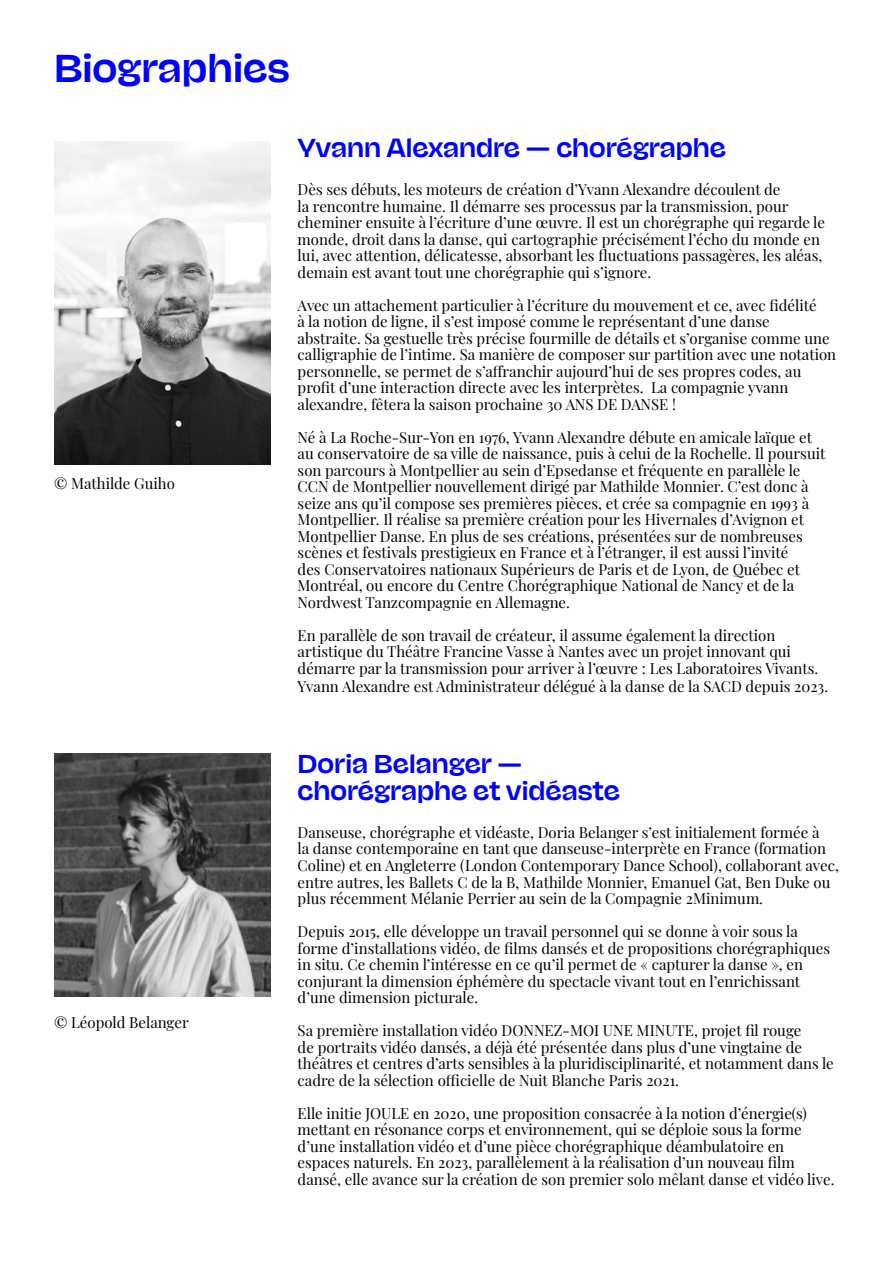
<style>
.page{position:relative;width:893px;height:1263px;background:#fff}
.page>*{position:absolute;margin:0;border:0;box-sizing:border-box;transform-origin:0 0}
.t1{font:500 36px "Na N Jaune Midi";color:#00f}
.t2{font:500 24px/27px "Na N Jaune Midi";color:#00f}
.t3{font:15px/16.5px "Playfair Display";color:#000}
</style>
<div class="page">
<img style="left:54px;top:141px;width:217px;height:323px">
<img style="left:54px;top:754px;width:217px;height:243px">
<h1 class="t1" style="left:54px;top:41px;width:237px">Biographies</h1>
<p class="t3" style="left:54px;top:474px;width:123px">© Mathilde Guiho</p>
<h2 class="t2" style="left:298px;top:132px;width:430px">Yvann Alexandre — chorégraphe</h2>
<p class="t3" style="left:298px;top:180px;width:529px">Dès ses débuts, les moteurs de création d’Yvann Alexandre découlent de<br>la rencontre humaine. Il démarre ses processus par la transmission, pour cheminer ensuite à l’écriture d’une œuvre. Il est un chorégraphe qui regarde le monde, droit dans la danse, qui cartographie précisément l’écho du monde en lui, avec attention, délicatesse, absorbant les fluctuations passagères, les aléas, demain est avant tout une chorégraphie qui s’ignore.</p>
<p class="t3" style="left:298px;top:296px;width:540px">Avec un attachement particulier à l’écriture du mouvement et ce, avec fidélité<br>à la notion de ligne, il s’est imposé comme le représentant d’une danse abstraite. Sa gestuelle très précise fourmille de détails et s’organise comme une calligraphie de l’intime. Sa manière de composer sur partition avec une notation personnelle, se permet de s’affranchir aujourd’hui de ses propres codes, au profit d’une interaction directe avec les interprètes. La compagnie yvann alexandre, fêtera la saison prochaine 30 ANS DE DANSE !</p>
<p class="t3" style="left:298px;top:428px;width:529px">Né à La Roche-Sur-Yon en 1976, Yvann Alexandre débute en amicale laïque et au conservatoire de sa ville de naissance, puis à celui de la Rochelle. Il poursuit son parcours à Montpellier au sein d’Epsedanse et fréquente en parallèle le CCN de Montpellier nouvellement dirigé par Mathilde Monnier. C’est donc à seize ans qu’il compose ses premières pièces, et crée sa compagnie en 1993 à Montpellier. Il réalise sa première création pour les Hivernales d’Avignon et Montpellier Danse. En plus de ses créations, présentées sur de nombreuses scènes et festivals prestigieux en France et à l’étranger, il est aussi l’invité<br>des Conservatoires nationaux Supérieurs de Paris et de Lyon, de Québec et Montréal, ou encore du Centre Chorégraphique National de Nancy et de la Nordwest Tanzcompagnie en Allemagne.</p>
<p class="t3" style="left:298px;top:626px;width:522px">En parallèle de son travail de créateur, il assume également la direction artistique du Théâtre Francine Vasse à Nantes avec un projet innovant qui démarre par la transmission pour arriver à l’œuvre : Les Laboratoires Vivants.</p>
<p class="t3" style="left:298px;top:677px;width:532px">Yvann Alexandre est Administrateur délégué à la danse de la SACD depuis 2023.</p>
<p class="t3" style="left:54px;top:1013px;width:136px">© Léopold Belanger</p>
<h2 class="t2" style="left:298px;top:748px;width:324px">Doria Belanger — chorégraphe et vidéaste</h2>
<p class="t3" style="left:298px;top:823px;width:543px">Danseuse, chorégraphe et vidéaste, Doria Belanger s’est initialement formée à<br>la danse contemporaine en tant que danseuse-interprète en France (formation Coline) et en Angleterre (London Contemporary Dance School), collaborant avec, entre autres, les Ballets C de la B, Mathilde Monnier, Emanuel Gat, Ben Duke ou plus récemment Mélanie Perrier au sein de la Compagnie 2Minimum.</p>
<p class="t3" style="left:298px;top:922px;width:534px">Depuis 2015, elle développe un travail personnel qui se donne à voir sous la forme d’installations vidéo, de films dansés et de propositions chorégraphiques in situ. Ce chemin l’intéresse en ce qu’il permet de « capturer la danse », en conjurant la dimension éphémère du spectacle vivant tout en l’enrichissant d’une dimension picturale.</p>
<p class="t3" style="left:298px;top:1021px;width:538px">Sa première installation vidéo DONNEZ-MOI UNE MINUTE, projet fil rouge<br>de portraits vidéo dansés, a déjà été présentée dans plus d’une vingtaine de théâtres et centres d’arts sensibles à la pluridisciplinarité, et notamment dans le cadre de la sélection officielle de Nuit Blanche Paris 2021.</p>
<p class="t3" style="left:298px;top:1103px;width:538px">Elle initie JOULE en 2020, une proposition consacrée à la notion d’énergie(s) mettant en résonance corps et environnement, qui se déploie sous la forme d’une installation vidéo et d’une pièce chorégraphique déambulatoire en espaces naturels. En 2023, parallèlement à la réalisation d’un nouveau film dansé, elle avance sur la création de son premier solo mêlant danse et vidéo live.</p>
</div>
